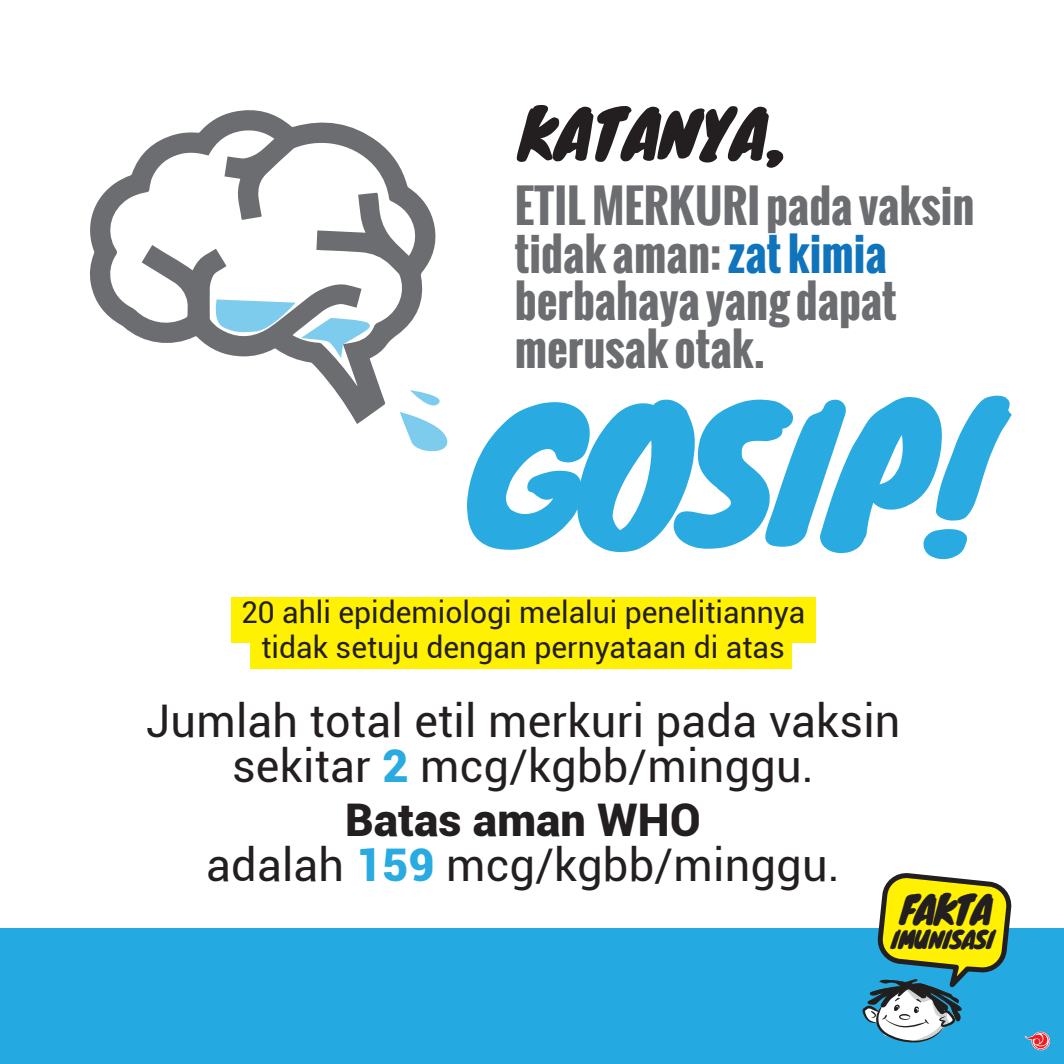
<style>
.page{position:relative;width:1064px;height:1064px;background:#fff}
.page>*{position:absolute;margin:0;border:0;box-sizing:border-box;transform-origin:0 0}
.t1{font:178px "Knewave";letter-spacing:-.05em;color:#29abe2}
.t2{font:64.75px "Knewave";letter-spacing:-.01em;color:#231f20}
.t3{font:45px/45px "Roboto";letter-spacing:.005em;color:#231f20;text-align:center}
.t4{font:700 45px/47.5px "Oswald";color:#6c6d70}
.t5{font:37.75px "Knewave";letter-spacing:-.05em;color:#231f20}
.t6{font:30px/35px "Roboto";color:#231f20;text-align:center}
.t7{font:23.75px "Knewave";letter-spacing:-.05em;color:#231f20}
.s1{color:#1074bc}
.s2{font-weight:900;color:#29abe2}
.s3{font-weight:900}
</style>
<div class="page">
<div style="left:0;top:927px;width:1063px;height:136px;background:#24aae1"></div>
<svg style="left:862px;top:873px;width:152px;height:169px"></svg>
<svg style="left:90px;top:110px;width:346px;height:314px"></svg>
<svg style="left:216px;top:299px;width:154px;height:59px"></svg>
<svg style="left:399px;top:412px;width:48px;height:39px"></svg>
<svg style="left:410px;top:390px;width:29px;height:15px"></svg>
<div style="left:231px;top:597px;width:583px;height:45px;background:#fff101"></div>
<div style="left:250px;top:628px;width:541px;height:40px;background:#fff101"></div>
<svg style="left:1024px;top:1031px;width:25px;height:18px"></svg>
<h2 class="t2" style="left:517px;top:82px;width:268px">KATANYA,</h2>
<p class="t4" style="left:514px;top:182px;width:461px">ETIL MERKURI pada vaksin tidak aman: <span class="s1">zat kimia </span>berbahaya yang dapat merusak otak.</p>
<h1 class="t1" style="left:469px;top:333px;width:522px">GOSIP!</h1>
<p class="t6" style="left:241px;top:593px;width:565px">20 ahli epidemiologi melalui penelitiannya tidak setuju dengan pernyataan di atas</p>
<p class="t3" style="left:146px;top:696px;width:756px">Jumlah total etil merkuri pada vaksin sekitar <span class="s2">2</span> mcg/kgbb/minggu.</p>
<p class="t3" style="left:206px;top:795px;width:635px"><span class="s3">Batas aman WHO<br></span>adalah <span class="s2">159</span> mcg/kgbb/minggu.</p>
<p class="t5" style="left:899px;top:879px;width:94px">FAKTA</p>
<p class="t7" style="left:890px;top:920px;width:105px">IMUNISASI</p>
</div>
